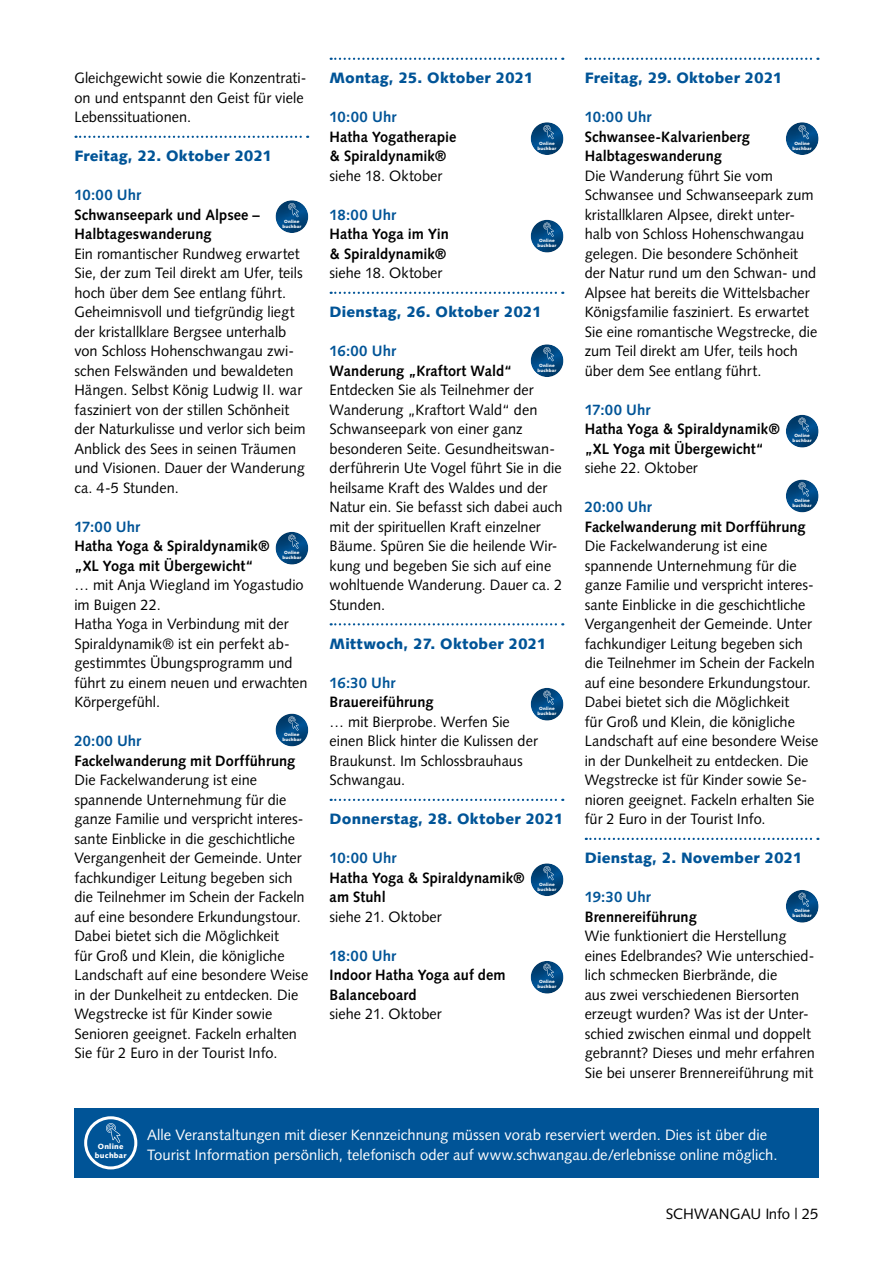
<style>
.page{position:relative;width:893px;height:1263px;background:#fff}
.page>*{position:absolute;margin:0;border:0;box-sizing:border-box;transform-origin:0 0}
.t1{font:15px/19.5px "Syntax LT Pro";color:#000}
.t2{font:700 15px/19.5px "Syntax LT Pro";letter-spacing:.005em;color:#000}
.t3{font:15px/19.5px "Syntax LT Pro";color:#fff}
.t4{font:900 15px "Syntax LT Pro";letter-spacing:.01em;color:#005497}
.t5{font:700 15px "Syntax LT Pro";letter-spacing:.005em;color:#005497}
.t6{font:900 7.5px/8.7px "Syntax LT Pro";letter-spacing:.03em;color:#fff;text-align:center}
.t7{font:900 4.5px/5.2px "Syntax LT Pro";letter-spacing:.03em;color:#fff;text-align:center}
</style>
<div class="page">
<svg style="left:76px;top:136px;width:232px;height:2px"></svg>
<div style="left:262px;top:189px;width:59px;height:45px;background:#000;opacity:.5"></div>
<svg style="left:288px;top:203px;width:11px;height:14px"></svg>
<div style="left:262px;top:520px;width:59px;height:45px;background:#000;opacity:.5"></div>
<svg style="left:288px;top:535px;width:11px;height:14px"></svg>
<div style="left:262px;top:702px;width:59px;height:45px;background:#000;opacity:.5"></div>
<svg style="left:288px;top:716px;width:11px;height:14px"></svg>
<svg style="left:331px;top:58px;width:232px;height:2px"></svg>
<svg style="left:331px;top:292px;width:232px;height:2px"></svg>
<svg style="left:331px;top:623px;width:232px;height:2px"></svg>
<svg style="left:331px;top:799px;width:232px;height:2px"></svg>
<div style="left:517px;top:111px;width:59px;height:45px;background:#000;opacity:.5"></div>
<svg style="left:543px;top:125px;width:11px;height:14px"></svg>
<div style="left:517px;top:208px;width:59px;height:45px;background:#000;opacity:.5"></div>
<svg style="left:543px;top:223px;width:11px;height:14px"></svg>
<div style="left:517px;top:333px;width:59px;height:45px;background:#000;opacity:.5"></div>
<svg style="left:543px;top:347px;width:11px;height:14px"></svg>
<div style="left:517px;top:676px;width:59px;height:45px;background:#000;opacity:.5"></div>
<svg style="left:543px;top:691px;width:11px;height:14px"></svg>
<div style="left:517px;top:852px;width:59px;height:45px;background:#000;opacity:.5"></div>
<svg style="left:543px;top:866px;width:11px;height:14px"></svg>
<div style="left:517px;top:949px;width:59px;height:45px;background:#000;opacity:.5"></div>
<svg style="left:543px;top:964px;width:11px;height:14px"></svg>
<svg style="left:586px;top:58px;width:232px;height:2px"></svg>
<svg style="left:586px;top:838px;width:232px;height:2px"></svg>
<div style="left:772px;top:111px;width:60px;height:45px;background:#000;opacity:.5"></div>
<svg style="left:799px;top:125px;width:10px;height:14px"></svg>
<div style="left:772px;top:403px;width:60px;height:45px;background:#000;opacity:.5"></div>
<svg style="left:799px;top:418px;width:10px;height:14px"></svg>
<div style="left:772px;top:468px;width:60px;height:45px;background:#000;opacity:.5"></div>
<svg style="left:799px;top:482px;width:10px;height:14px"></svg>
<div style="left:772px;top:878px;width:60px;height:45px;background:#000;opacity:.5"></div>
<svg style="left:799px;top:893px;width:10px;height:14px"></svg>
<div style="left:74px;top:1108px;width:745px;height:69px;background:#005497"></div>
<div style="left:84px;top:1116px;width:53px;height:53px;border:3px solid #fff;border-radius:50%"></div>
<svg style="left:106px;top:1123px;width:14px;height:20px"></svg>
<p class="t1" style="left:74px;top:68px;width:234px">Gleichgewicht sowie die Konzentrati&shy;on und entspannt den Geist für viele<br>Lebenssituationen.</p>
<p class="t4" style="left:74px;top:147px;width:199px">Freitag, 22. Oktober 2021</p>
<p class="t5" style="left:74px;top:186px;width:68px">10:00 Uhr</p>
<p class="t7" style="left:282px;top:218px;width:20px">Online buchbar</p>
<p class="t2" style="left:74px;top:205px;width:187px">Schwanseepark und Alpsee –<br>Halbtageswanderung</p>
<p class="t1" style="left:74px;top:244px;width:233px">Ein romantischer Rundweg erwartet Sie, der zum Teil direkt am Ufer, teils hoch über dem See entlang führt.<br>Geheimnisvoll und tiefgründig liegt der kristallklare Bergsee unterhalb von Schloss Hohenschwangau zwi&shy;schen Felswänden und bewaldeten Hängen. Selbst König Ludwig II. war fasziniert von der stillen Schönheit der Naturkulisse und verlor sich beim Anblick des Sees in seinen Träumen und Visionen. Dauer der Wanderung ca. 4-5 Stunden.</p>
<p class="t5" style="left:74px;top:518px;width:67px">17:00 Uhr</p>
<p class="t7" style="left:282px;top:550px;width:20px">Online buchbar</p>
<p class="t2" style="left:74px;top:536px;width:197px">Hatha Yoga &amp; Spiraldynamik® „XL Yoga mit Übergewicht“</p>
<p class="t1" style="left:74px;top:575px;width:235px">… mit Anja Wiegland im Yogastudio im Buigen 22.<br>Hatha Yoga in Verbindung mit der<br>Spiraldynamik® ist ein perfekt ab&shy;gestimmtes Übungsprogramm und führt zu einem neuen und erwachten<br>Körpergefühl.</p>
<p class="t5" style="left:74px;top:732px;width:68px">20:00 Uhr</p>
<p class="t7" style="left:282px;top:732px;width:20px">Online buchbar</p>
<p class="t2" style="left:74px;top:751px;width:222px">Fackelwanderung mit Dorfführung</p>
<p class="t1" style="left:74px;top:770px;width:235px">Die Fackelwanderung ist eine spannende Unternehmung für die ganze Familie und verspricht interes&shy;sante Einblicke in die geschichtliche Vergangenheit der Gemeinde. Unter fachkundiger Leitung begeben sich die Teilnehmer im Schein der Fackeln auf eine besondere Erkundungstour.<br>Dabei bietet sich die Möglichkeit<br>für Groß und Klein, die königliche Landschaft auf eine besondere Weise in der Dunkelheit zu entdecken. Die Wegstrecke ist für Kinder sowie Senioren geeignet. Fackeln erhalten Sie für 2 Euro in der Tourist Info.</p>
<p class="t4" style="left:330px;top:69px;width:205px">Montag, 25. Oktober 2021</p>
<p class="t5" style="left:330px;top:108px;width:68px">10:00 Uhr</p>
<p class="t2" style="left:330px;top:127px;width:128px">Hatha Yogatherapie &amp; Spiraldynamik®</p>
<p class="t1" style="left:330px;top:166px;width:114px">siehe 18. Oktober</p>
<p class="t5" style="left:330px;top:206px;width:68px">18:00 Uhr</p>
<p class="t7" style="left:537px;top:140px;width:20px">Online buchbar</p>
<p class="t2" style="left:330px;top:224px;width:121px">Hatha Yoga im Yin &amp; Spiraldynamik®</p>
<p class="t1" style="left:330px;top:263px;width:114px">siehe 18. Oktober</p>
<p class="t4" style="left:330px;top:303px;width:214px">Dienstag, 26. Oktober 2021</p>
<p class="t5" style="left:330px;top:342px;width:68px">16:00 Uhr</p>
<p class="t7" style="left:537px;top:238px;width:20px">Online buchbar</p>
<p class="t7" style="left:539px;top:362px;width:17px">Online</p>
<p class="t2" style="left:330px;top:361px;width:184px">Wanderung „Kraftort Wald“</p>
<p class="t7" style="left:537px;top:368px;width:20px">buchbar</p>
<p class="t1" style="left:330px;top:380px;width:234px">Entdecken Sie als Teilnehmer der<br>Wanderung „Kraftort Wald“ den<br>Schwanseepark von einer ganz besonderen Seite. Gesundheitswan&shy;derführerin Ute Vogel führt Sie in die heilsame Kraft des Waldes und der<br>Natur ein. Sie befasst sich dabei auch mit der spirituellen Kraft einzelner<br>Bäume. Spüren Sie die heilende Wir&shy;kung und begeben Sie sich auf eine wohltuende Wanderung. Dauer ca. 2<br>Stunden.</p>
<p class="t4" style="left:330px;top:635px;width:218px">Mittwoch, 27. Oktober 2021</p>
<p class="t5" style="left:330px;top:674px;width:67px">16:30 Uhr</p>
<p class="t7" style="left:537px;top:706px;width:20px">Online buchbar</p>
<p class="t2" style="left:330px;top:692px;width:105px">Brauereiführung</p>
<p class="t1" style="left:330px;top:712px;width:210px">… mit Bierprobe. Werfen Sie einen Blick hinter die Kulissen der<br>Braukunst. Im Schlossbrauhaus<br>Schwangau.</p>
<p class="t4" style="left:330px;top:810px;width:235px">Donnerstag, 28. Oktober 2021</p>
<p class="t5" style="left:330px;top:849px;width:68px">10:00 Uhr</p>
<p class="t7" style="left:537px;top:881px;width:20px">Online buchbar</p>
<p class="t2" style="left:330px;top:868px;width:197px">Hatha Yoga &amp; Spiraldynamik® am Stuhl</p>
<p class="t1" style="left:330px;top:907px;width:114px">siehe 21. Oktober</p>
<p class="t5" style="left:330px;top:947px;width:68px">18:00 Uhr</p>
<p class="t2" style="left:330px;top:965px;width:178px">Indoor Hatha Yoga auf dem<br>Balanceboard</p>
<p class="t1" style="left:330px;top:1004px;width:114px">siehe 21. Oktober</p>
<p class="t7" style="left:537px;top:979px;width:20px">Online buchbar</p>
<p class="t4" style="left:585px;top:69px;width:199px">Freitag, 29. Oktober 2021</p>
<p class="t5" style="left:585px;top:108px;width:68px">10:00 Uhr</p>
<p class="t2" style="left:585px;top:127px;width:167px">Schwansee-Kalvarienberg<br>Halbtageswanderung</p>
<p class="t1" style="left:585px;top:166px;width:234px">Die Wanderung führt Sie vom Schwansee und Schwanseepark zum kristallklaren Alpsee, direkt unter&shy;halb von Schloss Hohenschwangau gelegen. Die besondere Schönheit der Natur rund um den Schwan- und Alpsee hat bereits die Wittelsbacher Königsfamilie fasziniert. Es erwartet Sie eine romantische Wegstrecke, die zum Teil direkt am Ufer, teils hoch über dem See entlang führt.</p>
<p class="t5" style="left:585px;top:401px;width:67px">17:00 Uhr</p>
<p class="t7" style="left:793px;top:433px;width:20px">Online buchbar</p>
<p class="t7" style="left:793px;top:140px;width:20px">Online buchbar</p>
<p class="t2" style="left:585px;top:419px;width:197px">Hatha Yoga &amp; Spiraldynamik® „XL Yoga mit Übergewicht“</p>
<p class="t1" style="left:585px;top:458px;width:115px">siehe 22. Oktober</p>
<p class="t5" style="left:585px;top:498px;width:69px">20:00 Uhr</p>
<p class="t7" style="left:793px;top:498px;width:20px">Online buchbar</p>
<p class="t2" style="left:585px;top:517px;width:222px">Fackelwanderung mit Dorfführung</p>
<p class="t1" style="left:585px;top:536px;width:235px">Die Fackelwanderung ist eine spannende Unternehmung für die ganze Familie und verspricht interes&shy;sante Einblicke in die geschichtliche Vergangenheit der Gemeinde. Unter fachkundiger Leitung begeben sich die Teilnehmer im Schein der Fackeln auf eine besondere Erkundungstour.<br>Dabei bietet sich die Möglichkeit<br>für Groß und Klein, die königliche Landschaft auf eine besondere Weise in der Dunkelheit zu entdecken. Die Wegstrecke ist für Kinder sowie Se&shy;nioren geeignet. Fackeln erhalten Sie für 2 Euro in der Tourist Info.</p>
<p class="t4" style="left:585px;top:849px;width:219px">Dienstag, 2. November 2021</p>
<p class="t5" style="left:585px;top:888px;width:68px">19:30 Uhr</p>
<p class="t7" style="left:794px;top:908px;width:17px">Online</p>
<p class="t2" style="left:585px;top:907px;width:114px">Brennereiführung</p>
<p class="t7" style="left:793px;top:913px;width:20px">buchbar</p>
<p class="t1" style="left:585px;top:926px;width:232px">Wie funktioniert die Herstellung eines Edelbrandes? Wie unterschied&shy;lich schmecken Bierbrände, die<br>aus zwei verschiedenen Biersorten erzeugt wurden? Was ist der Unter&shy;schied zwischen einmal und doppelt gebrannt? Dieses und mehr erfahren Sie bei unserer Brennereiführung mit</p>
<p class="t6" style="left:95px;top:1142px;width:33px">Online buchbar</p>
<p class="t3" style="left:147px;top:1125px;width:632px">Alle Veranstaltungen mit dieser Kennzeichnung müssen vorab reserviert werden. Dies ist über die<br>Tourist Information persönlich, telefonisch oder auf www.schwangau.de/erlebnisse online möglich.</p>
<p class="t1" style="left:666px;top:1204px;width:154px">SCHWANGAU Info | 25</p>
</div>
